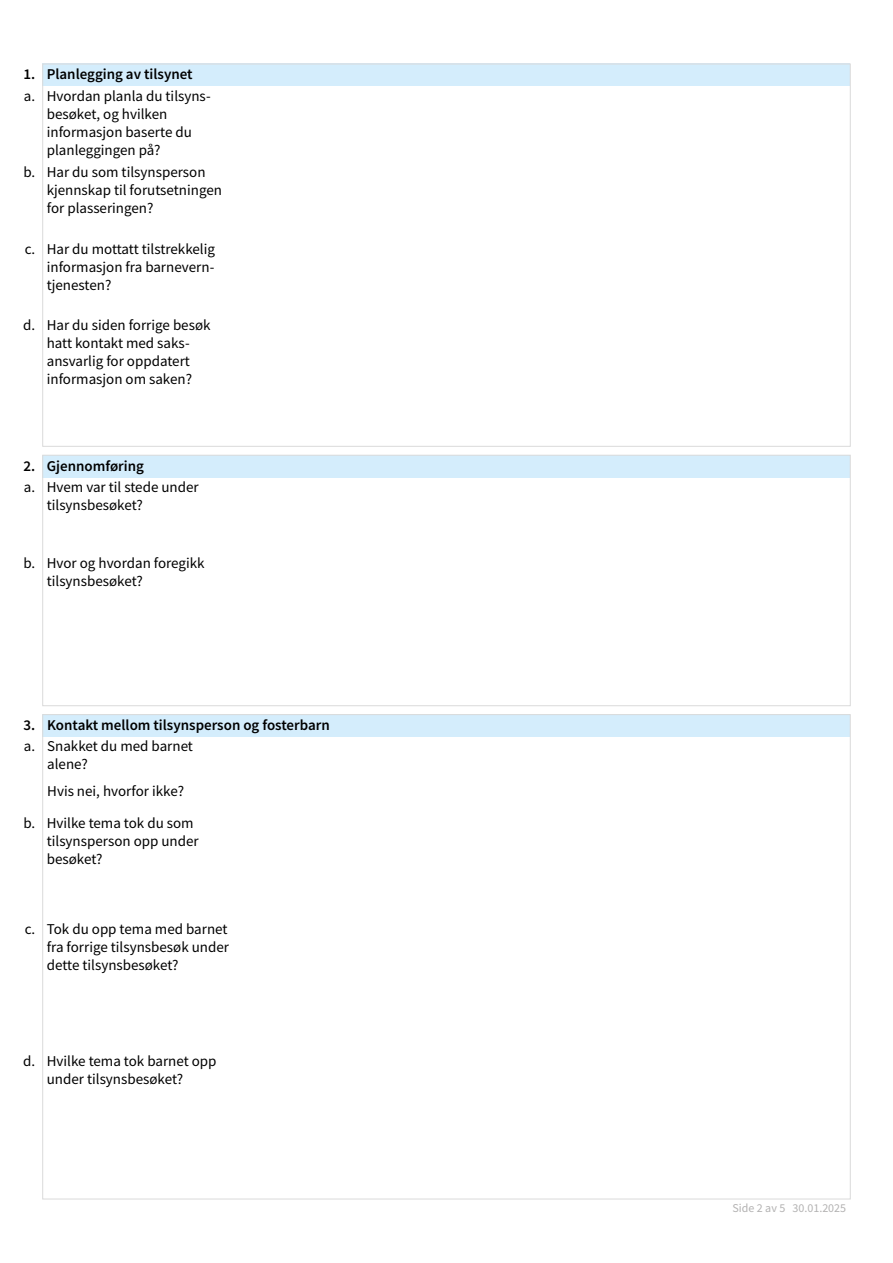
<style>
.page{position:relative;width:893px;height:1263px;background:#fff}
.page>*{position:absolute;margin:0;border:0;box-sizing:border-box;transform-origin:0 0}
.t1{font:15px/18px "Source Sans Pro";color:#000}
.t2{font:600 15px "Source Sans Pro";color:#000}
.t3{font:12px "Source Sans Pro";color:#b3b2b2}
</style>
<div class="page">
<div style="left:43px;top:64px;width:807px;height:22px;background:#d4edfc"></div>
<div style="left:43px;top:455px;width:807px;height:22px;background:#d4edfc"></div>
<div style="left:43px;top:455px;width:807px;height:251px;border:1px solid #dadada"></div>
<div style="left:43px;top:714px;width:807px;height:22px;background:#d4edfc"></div>
<p class="t2" style="left:23px;top:64px;width:13px">1.</p>
<p class="t1" style="left:24px;top:86px;width:13px">a.</p>
<p class="t2" style="left:47px;top:64px;width:147px">Planlegging av tilsynet</p>
<p class="t1" style="left:47px;top:86px;width:165px">Hvordan planla du tilsyns&shy;besøket, og hvilken informasjon baserte du planleggingen på?</p>
<p class="t1" style="left:23px;top:163px;width:13px">b.</p>
<p class="t1" style="left:25px;top:240px;width:12px">c.</p>
<p class="t1" style="left:23px;top:316px;width:14px">d.</p>
<p class="t1" style="left:47px;top:163px;width:177px">Har du som tilsynsperson kjennskap til forutsetningen for plasseringen?</p>
<p class="t1" style="left:47px;top:240px;width:170px;text-align:justify">Har du mottatt tilstrekkelig informasjon fra barnevern&shy;tjenesten?</p>
<p class="t1" style="left:47px;top:316px;width:165px">Har du siden forrige besøk hatt kontakt med saks&shy;ansvarlig for oppdatert informasjon om saken?</p>
<p class="t2" style="left:23px;top:456px;width:13px">2.</p>
<p class="t1" style="left:24px;top:478px;width:13px">a.</p>
<p class="t2" style="left:47px;top:456px;width:99px">Gjennomføring</p>
<p class="t1" style="left:47px;top:478px;width:154px">Hvem var til stede under tilsynsbesøket?</p>
<p class="t1" style="left:23px;top:554px;width:13px">b.</p>
<p class="t1" style="left:47px;top:554px;width:159px">Hvor og hvordan foregikk tilsynsbesøket?</p>
<p class="t2" style="left:23px;top:715px;width:13px">3.</p>
<p class="t1" style="left:24px;top:737px;width:13px">a.</p>
<p class="t2" style="left:47px;top:715px;width:284px">Kontakt mellom tilsynsperson og fosterbarn</p>
<p class="t1" style="left:47px;top:737px;width:147px">Snakket du med barnet alene?</p>
<p class="t1" style="left:47px;top:782px;width:138px">Hvis nei, hvorfor ikke?</p>
<p class="t1" style="left:23px;top:814px;width:13px">b.</p>
<p class="t1" style="left:47px;top:814px;width:154px">Hvilke tema tok du som tilsynsperson opp under besøket?</p>
<p class="t1" style="left:25px;top:920px;width:12px">c.</p>
<p class="t1" style="left:47px;top:920px;width:184px;text-align:justify">Tok du opp tema med barnet fra forrige tilsynsbesøk under dette tilsynsbesøket?</p>
<p class="t1" style="left:23px;top:1052px;width:14px">d.</p>
<p class="t1" style="left:47px;top:1052px;width:171px">Hvilke tema tok barnet opp under tilsynsbesøket?</p>
<p class="t3" style="left:733px;top:1201px;width:115px">Side 2 av 5 30.01.2025</p>
</div>
